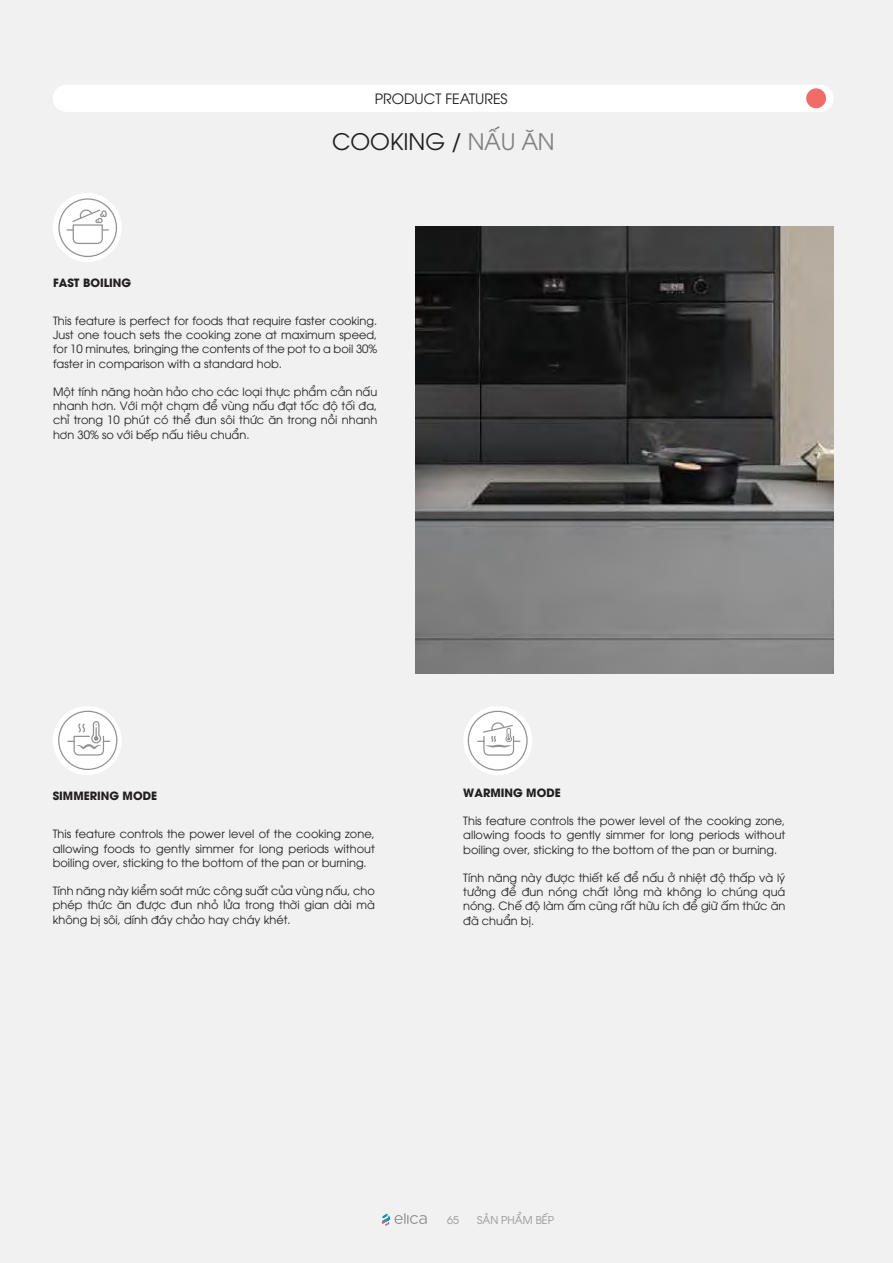
<style>
.page{position:relative;width:893px;height:1263px;background:#fff}
.page>*{position:absolute;margin:0;border:0;box-sizing:border-box;transform-origin:0 0}
.t1{font:22.65px "UTM Avo";color:#211e1f}
.t2{font:14.25px "UTM Avo";color:#211e1f}
.t3{font:11.4px/14.2px "UTM Avo";color:#211e1f;text-align:justify}
.t4{font:700 11.4px "UTM Avo";color:#211e1f}
.t5{font:10.8px "UTM Avo";color:#929496}
.s1{color:#818183}
</style>
<div class="page">
<div style="left:0;top:0;width:66px;height:1263px;background:#f1f1f1"></div>
<div style="left:2px;top:0;width:891px;height:1263px;background:#f2f1f1"></div>
<div style="left:53px;top:85px;width:780px;height:27px;background:#fff;border-radius:14px"></div>
<div style="left:806px;top:88px;width:20px;height:20px;background:#ef6c68;border-radius:50%"></div>
<div style="left:53px;top:706px;width:69px;height:69px;background:#fff;border-radius:50%"></div>
<div style="left:463px;top:706px;width:69px;height:69px;background:#fff;border-radius:50%"></div>
<div style="left:53px;top:193px;width:69px;height:69px;background:#fff;border-radius:50%"></div>
<div style="left:468px;top:711px;width:60px;height:60px;border:1px solid #909294;border-radius:50%"></div>
<div style="left:58px;top:711px;width:59px;height:59px;border:1px solid #909294;border-radius:50%"></div>
<div style="left:58px;top:198px;width:59px;height:59px;border:1px solid #909294;border-radius:50%"></div>
<img style="left:416px;top:226px;width:417px;height:447px">
<svg style="left:67px;top:208px;width:41px;height:36px"></svg>
<svg style="left:68px;top:720px;width:42px;height:36px"></svg>
<svg style="left:478px;top:721px;width:42px;height:35px"></svg>
<svg style="left:382px;top:1213px;width:45px;height:13px"></svg>
<p class="t4" style="left:53px;top:273px;width:80px">FAST BOILING</p>
<p class="t2" style="left:375px;top:88px;width:134px">PRODUCT FEATURES</p>
<h1 class="t1" style="left:332px;top:125px;width:224px">COOKING / <span class="s1">NẤU ĂN</span></h1>
<p class="t3" style="left:53px;top:313px;width:326px">This feature is perfect for foods that require faster cooking.<br>Just one touch sets the cooking zone at maximum speed, for 10 minutes, bringing the contents of the pot to a boil 30% faster in comparison with a standard hob.</p>
<p class="t3" style="left:53px;top:384px;width:326px">Một tính năng hoàn hảo cho các loại thực phẩm cần nấu nhanh hơn. Với một chạm để vùng nấu đạt tốc độ tối đa, chỉ trong 10 phút có thể đun sôi thức ăn trong nồi nhanh hơn 30% so với bếp nấu tiêu chuẩn.</p>
<p class="t4" style="left:53px;top:786px;width:106px">SIMMERING MODE</p>
<p class="t3" style="left:53px;top:826px;width:324px">This feature controls the power level of the cooking zone, allowing foods to gently simmer for long periods without boiling over, sticking to the bottom of the pan or burning.</p>
<p class="t3" style="left:53px;top:883px;width:324px">Tính năng này kiểm soát mức công suất của vùng nấu, cho phép thức ăn được đun nhỏ lửa trong thời gian dài mà không bị sôi, dính đáy chảo hay cháy khét.</p>
<p class="t4" style="left:463px;top:783px;width:99px">WARMING MODE</p>
<p class="t3" style="left:463px;top:813px;width:324px">This feature controls the power level of the cooking zone, allowing foods to gently simmer for long periods without boiling over, sticking to the bottom of the pan or burning.</p>
<p class="t3" style="left:463px;top:869px;width:324px">Tính năng này được thiết kế để nấu ở nhiệt độ thấp và lý tưởng để đun nóng chất lỏng mà không lo chúng quá nóng. Chế độ làm ấm cũng rất hữu ích để giữ ấm thức ăn đã chuẩn bị.</p>
<p class="t5" style="left:447px;top:1212px;width:13px">65</p>
<p class="t5" style="left:477px;top:1212px;width:79px">SẢN PHẨM BẾP</p>
</div>
